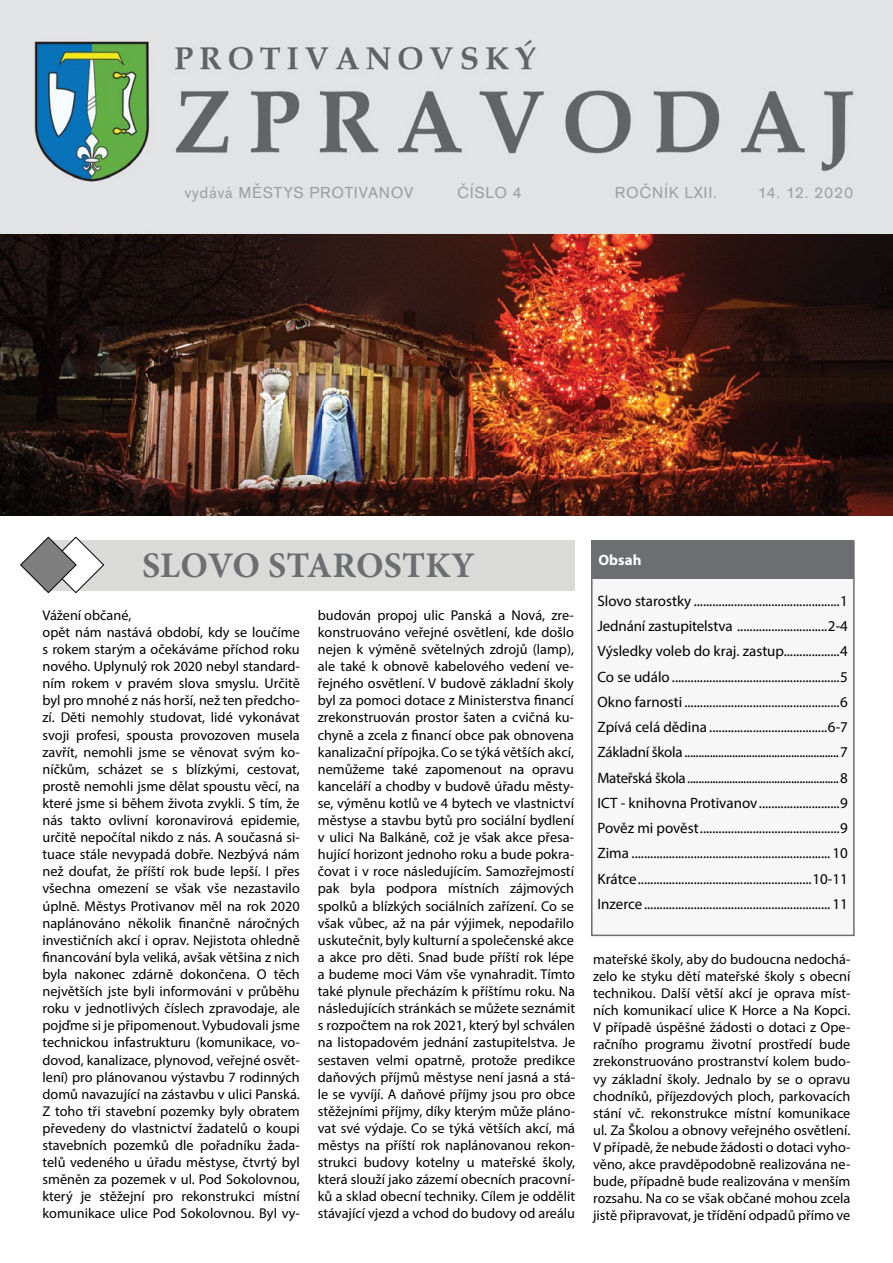
<style>
.page{position:relative;width:893px;height:1263px;background:#fff}
.page>*{position:absolute;margin:0;border:0;box-sizing:border-box;transform-origin:0 0}
.t1{font:700 36px "Minion Pro";color:#6d6e71}
.t2{font:16.5px "Accius TEE";letter-spacing:.045em;color:#9d9fa2}
.t3{font:15px/25.2px "Myriad Pro";color:#000;text-align:justify}
.t4{font:700 15px "Myriad Pro";color:#fff}
.t5{font:14.25px/17.1px "Myriad Pro";color:#000;text-align:justify}
</style>
<div class="page">
<img style="left:0;top:0;width:893px;height:515px">
<div style="left:0;top:182px;width:893px;height:45px;background:#e2e3e4"></div>
<div style="left:44px;top:541px;width:531px;height:50px;background:#dadad9"></div>
<svg style="left:20px;top:537px;width:84px;height:56px"></svg>
<div style="left:591px;top:541px;width:264px;height:395px;background:#f8f7f7;border:2px solid #6d6e71"></div>
<div style="left:591px;top:541px;width:263px;height:38px;background:#6d6e71"></div>
<p class="t2" style="left:185px;top:183px;width:230px">vydává MĚSTYS PROTIVANOV</p>
<p class="t2" style="left:457px;top:183px;width:66px">ČÍSLO 4</p>
<p class="t2" style="left:615px;top:183px;width:104px">ROČNÍK LXII.</p>
<p class="t2" style="left:758px;top:183px;width:97px">14. 12. 2020</p>
<h1 class="t1" style="left:142px;top:540px;width:334px">SLOVO STAROSTKY</h1>
<p class="t5" style="left:43px;top:606px;width:259px;text-align:left">Vážení občané,<br>opět nám nastává období, kdy se loučíme s rokem starým a očekáváme příchod roku nového. Uplynulý rok 2020 nebyl standard&shy;ním rokem v pravém slova smyslu. Určitě byl pro mnohé z nás horší, než ten předcho&shy;zí. Děti nemohly studovat, lidé vykonávat svoji profesi, spousta provozoven musela zavřít, nemohli jsme se věnovat svým ko&shy;níčkům, scházet se s blízkými, cestovat, prostě nemohli jsme dělat spoustu věcí, na které jsme si během života zvykli. S tím, že nás takto ovlivní koronavirová epidemie, určitě nepočítal nikdo z nás. A současná si&shy;tuace stále nevypadá dobře. Nezbývá nám než doufat, že příští rok bude lepší. I přes všechna omezení se však vše nezastavilo úplně. Městys Protivanov měl na rok 2020 naplánováno několik finančně náročných investičních akcí i oprav. Nejistota ohledně financování byla veliká, avšak většina z nich byla nakonec zdárně dokončena. O těch největších jste byli informováni v průběhu roku v jednotlivých číslech zpravodaje, ale pojďme si je připomenout. Vybudovali jsme technickou infastrukturu (komunikace, vo&shy;dovod, kanalizace, plynovod, veřejné osvět&shy;lení) pro plánovanou výstavbu 7 rodinných domů navazující na zástavbu v ulici Panská.<br>Z toho tři stavební pozemky byly obratem převedeny do vlastnictví žadatelů o koupi stavebních pozemků dle pořadníku žada&shy;telů vedeného u úřadu městyse, čtvrtý byl směněn za pozemek v ul. Pod Sokolovnou, který je stěžejní pro rekonstrukci místní komunikace ulice Pod Sokolovnou. Byl vy-</p>
<p class="t5" style="left:318px;top:606px;width:259px">budován propoj ulic Panská a Nová, zre&shy;konstruováno veřejné osvětlení, kde došlo nejen k výměně světelných zdrojů (lamp), ale také k obnově kabelového vedení ve&shy;řejného osvětlení. V budově základní školy byl za pomoci dotace z Ministerstva financí zrekonstruován prostor šaten a cvičná ku&shy;chyně a zcela z financí obce pak obnovena kanalizační přípojka. Co se týká větších akcí, nemůžeme také zapomenout na opravu kanceláří a chodby v budově úřadu městy&shy;se, výměnu kotlů ve 4 bytech ve vlastnictví městyse a stavbu bytů pro sociální bydlení v ulici Na Balkáně, což je však akce přesa&shy;hující horizont jednoho roku a bude pokra&shy;čovat i v roce následujícím. Samozřejmostí pak byla podpora místních zájmových spolků a blízkých sociálních zařízení. Co se však vůbec, až na pár výjimek, nepodařilo uskutečnit, byly kulturní a společenské akce a akce pro děti. Snad bude příští rok lépe a budeme moci Vám vše vynahradit. Tímto také plynule přecházím k příštímu roku. Na následujících stránkách se můžete seznámit s rozpočtem na rok 2021, který byl schválen na listopadovém jednání zastupitelstva. Je sestaven velmi opatrně, protože predikce daňových příjmů městyse není jasná a stá&shy;le se vyvíjí. A daňové příjmy jsou pro obce stěžejními příjmy, díky kterým může pláno&shy;vat své výdaje. Co se týká větších akcí, má městys na příští rok naplánovanou rekon&shy;strukci budovy kotelny u mateřské školy, která slouží jako zázemí obecních pracovní&shy;ků a sklad obecní techniky. Cílem je oddělit stávající vjezd a vchod do budovy od areálu</p>
<p class="t4" style="left:598px;top:550px;width:44px">Obsah</p>
<p class="t3" style="left:597px;top:588px;width:252px">Slovo starostky ...............................................1<br>Jednání zastupitelstva .............................2-4<br>Výsledky voleb do kraj. zastup..................4<br>Co se událo ......................................................5<br>Okno farnosti ..................................................6<br>Zpívá celá dědina ......................................6-7<br>Základní škola .......................................................7<br>Mateřská škola......................................................8<br>ICT - knihovna Protivanov..........................9<br>Pověz mi pověst.............................................9<br>Zima ................................................................ 10<br>Krátce........................................................10-11<br>Inzerce............................................................ 11</p>
<p class="t5" style="left:593px;top:950px;width:259px">mateřské školy, aby do budoucna nedochá&shy;zelo ke styku dětí mateřské školy s obecní technikou. Další větší akcí je oprava míst&shy;ních komunikací ulice K Horce a Na Kopci.<br>V případě úspěšné žádosti o dotaci z Ope&shy;račního programu životní prostředí bude zrekonstruováno prostranství kolem budo&shy;vy základní školy. Jednalo by se o opravu chodníků, příjezdových ploch, parkovacích stání vč. rekonstrukce místní komunikace ul. Za Školou a obnovy veřejného osvětlení.<br>V případě, že nebude žádosti o dotaci vyho&shy;věno, akce pravděpodobně realizována ne&shy;bude, případně bude realizována v menším rozsahu. Na co se však občané mohou zcela jistě připravovat, je třídění odpadů přímo ve</p>
</div>
